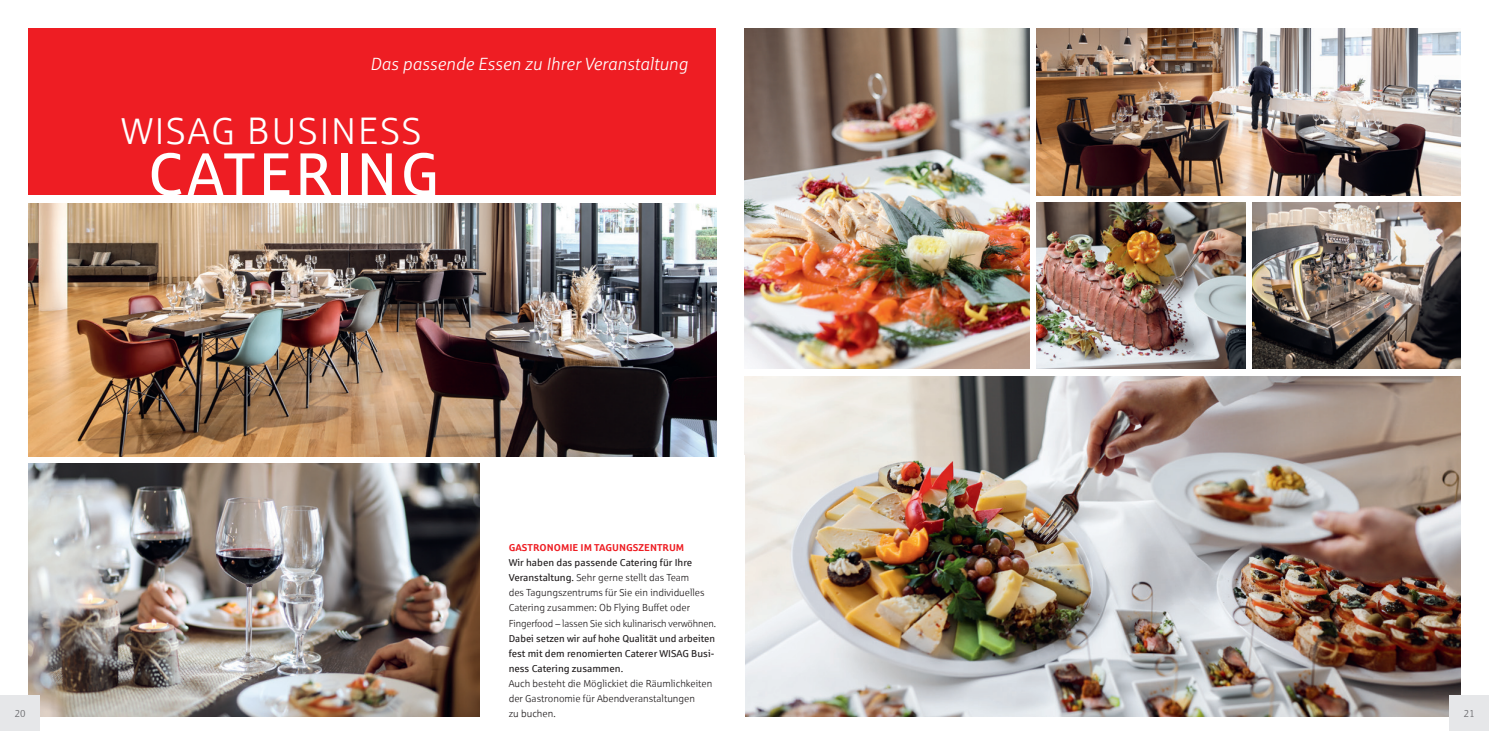
<style>
.page{position:relative;width:1489px;height:745px;background:#fff}
.page>*{position:absolute;margin:0;border:0;box-sizing:border-box;transform-origin:0 0}
.t1{font:60px "Sparkasse Rg";letter-spacing:.05em;color:#fff}
.t2{font:37.5px "Sparkasse Lt";letter-spacing:.05em;color:#fff}
.t3{font:italic 17.5px "Sparkasse Lt";color:#fff}
.t4{font:10px/15px "Sparkasse Lt";color:#231f20}
.t5{font:10px/15px "Sparkasse Rg";color:#231f20;text-align:justify}
.t6{font:700 10px "Sparkasse Rg";color:#ee1d23}
.t7{font:10px "Sparkasse Lt";color:#636366}
.s1{font-family:"Sparkasse Rg"}
</style>
<div class="page">
<img style="left:28px;top:463px;width:452px;height:253px">
<img style="left:744px;top:376px;width:716px;height:340px">
<img style="left:744px;top:28px;width:285px;height:341px">
<img style="left:1036px;top:28px;width:424px;height:167px">
<img style="left:1252px;top:202px;width:208px;height:167px">
<img style="left:1036px;top:202px;width:209px;height:167px">
<div style="left:1448px;top:694px;width:40px;height:36px;background:#e6e7e9"></div>
<div style="left:0;top:694px;width:40px;height:36px;background:#e6e7e9"></div>
<img style="left:28px;top:203px;width:688px;height:253px">
<div style="left:28px;top:28px;width:688px;height:167px;background:#ee1d23"></div>
<h3 class="t3" style="left:370px;top:53px;width:319px">Das passende Essen zu Ihrer Veranstaltung</h3>
<h2 class="t2" style="left:121px;top:109px;width:302px">WISAG BUSINESS</h2>
<h1 class="t1" style="left:148px;top:137px;width:293px">CATERING</h1>
<p class="t6" style="left:508px;top:541px;width:177px">GASTRONOMIE IM TAGUNGSZENTRUM</p>
<p class="t5" style="left:508px;top:555px;width:185px">Wir haben das passende Catering für Ihre</p>
<p class="t4" style="left:508px;top:570px;width:209px"><span class="s1">Veranstaltung.</span> Sehr gerne stellt das Team<br>des Tagungszentrums für Sie ein individuelles Catering zusammen: Ob Flying Buffet oder Fingerfood – lassen Sie sich kulinarisch verwöhnen.</p>
<p class="t5" style="left:508px;top:630px;width:208px">Dabei setzen wir auf hohe Qualität und arbeiten fest mit dem renomierten Caterer WISAG Busi&shy;ness Catering zusammen.</p>
<p class="t4" style="left:508px;top:675px;width:205px">Auch besteht die Möglickiet die Räumlichkeiten der Gastronomie für Abendveranstaltungen</p>
<p class="t7" style="left:15px;top:706px;width:12px">20</p>
<p class="t4" style="left:508px;top:705px;width:48px">zu buchen.</p>
<p class="t7" style="left:1463px;top:706px;width:12px">21</p>
</div>
